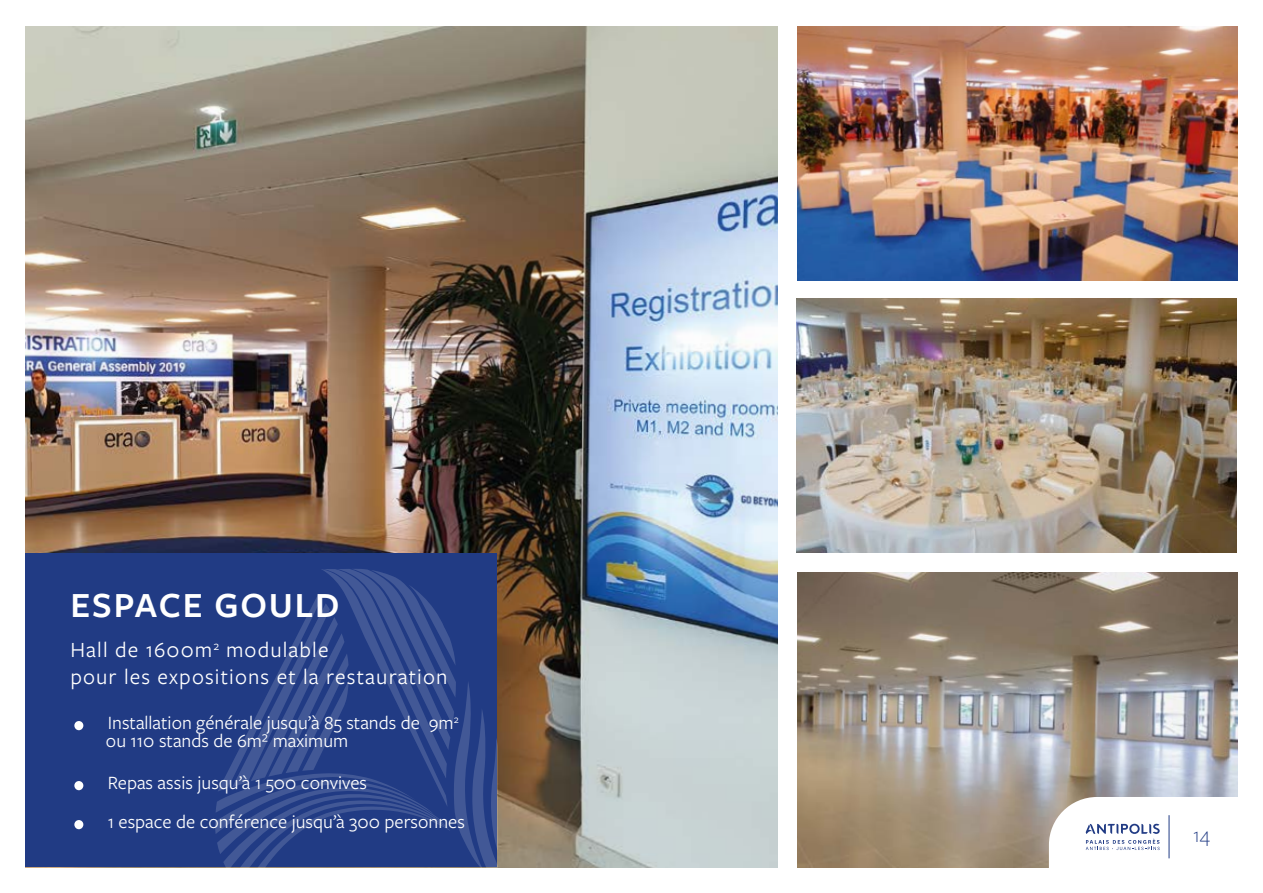
<style>
.page{position:relative;width:1263px;height:893px;background:#fff}
.page>*{position:absolute;margin:0;border:0;box-sizing:border-box;transform-origin:0 0}
.t1{font:90px "Freight Sans Pro";color:#fff}
.t2{font:600 36.75px "Freight Sans Pro";letter-spacing:.05em;color:#fff}
.t3{font:22.5px/27px "Freight Sans Pro";letter-spacing:.05em;color:#fff}
.t4{font:300 21.45px "Freight Sans Pro";color:#213b84}
.t5{font:19.5px/18px "Freight Sans Pro";color:#fff}
</style>
<div class="page">
<img style="left:797px;top:572px;width:440px;height:295px">
<img style="left:26px;top:26px;width:751px;height:842px">
<svg style="left:1049px;top:797px;width:188px;height:70px"></svg>
<hr style="left:1169px;top:815px;width:1px;height:43px;background:#213b84">
<img style="left:797px;top:26px;width:440px;height:254px">
<div style="left:25px;top:553px;width:472px;height:314px;background:#213b84"></div>
<img style="left:796px;top:298px;width:440px;height:254px">
<svg style="left:215px;top:569px;width:282px;height:298px"></svg>
<h2 class="t2" style="left:70px;top:580px;width:271px">ESPACE GOULD</h2>
<p class="t3" style="left:70px;top:635px;width:379px">Hall de 1600m<sup>2</sup> modulable<br>pour les expositions et la restauration</p>
<h1 class="t1" style="left:70px;top:640px;width:18px">.</h1>
<p class="t5" style="left:106px;top:713px;width:354px">Installation générale jusqu’à 85 stands de 9m<sup>2 </sup>ou 110 stands de 6m² maximum</p>
<h1 class="t1" style="left:70px;top:700px;width:18px">.</h1>
<p class="t5" style="left:108px;top:773px;width:261px">Repas assis jusqu’à 1 500 convives</p>
<h1 class="t1" style="left:70px;top:739px;width:18px">.</h1>
<p class="t5" style="left:108px;top:812px;width:359px">1 espace de conférence jusqu’à 300 personnes</p>
<p class="t4" style="left:1193px;top:820px;width:18px">14</p>
</div>
